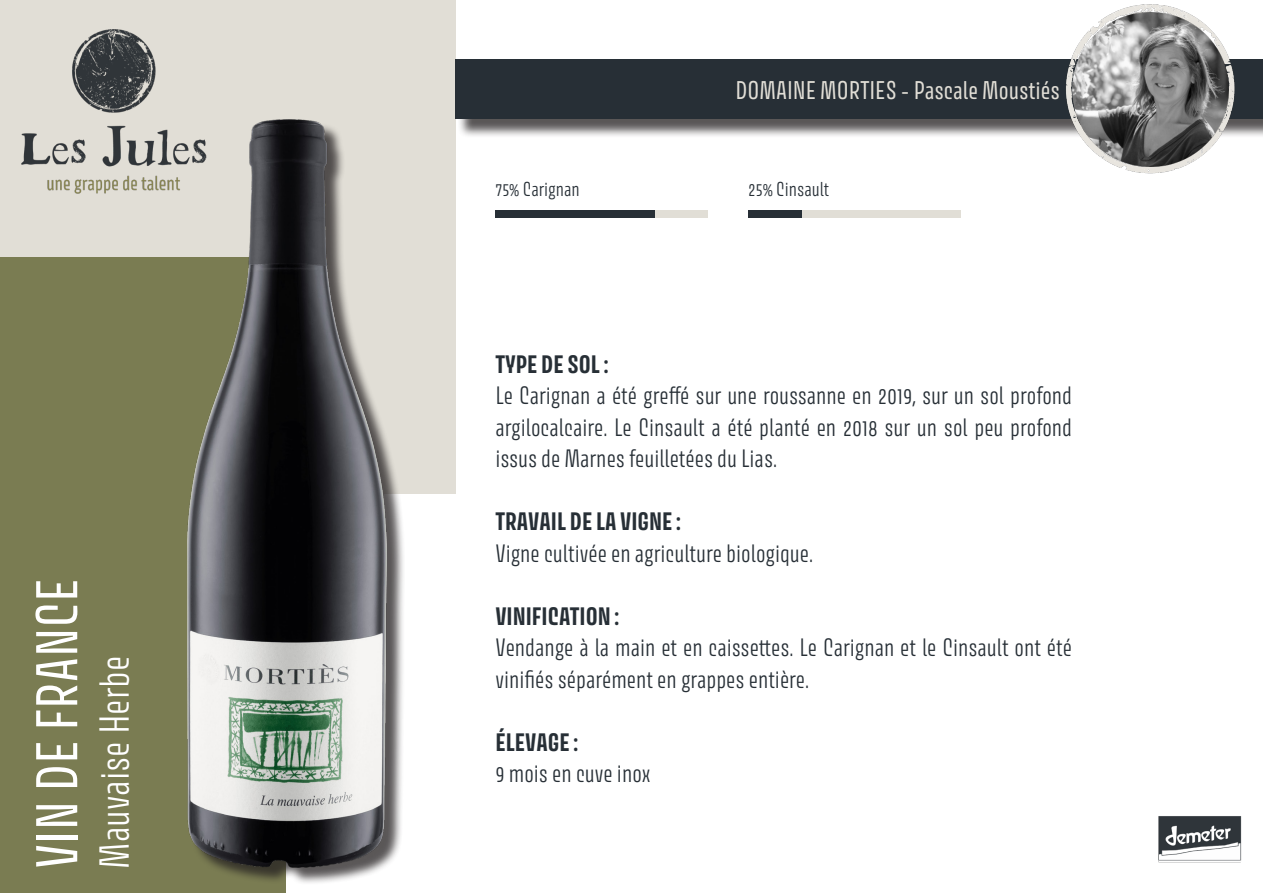
<style>
.page{position:relative;width:1263px;height:893px;background:#fff}
.page>*{position:absolute;margin:0;border:0;box-sizing:border-box;transform-origin:0 0}
.t1{font:52.5px "Avory I Latn";color:#fff}
.t2{font:300 37.5px "Avory I Latn";color:#fff}
.t3{font:22.95px "Avory I Latn";color:#e1ded6}
.t4{font:300 22.5px/31.5px "Avory I Latn";color:#272f36;text-align:justify}
.t5{font:700 22.5px "Avory I Latn";color:#272f36}
.t6{font:300 18px "Avory I Latn";color:#272f36}
</style>
<div class="page">
<div style="left:0;top:0;width:455px;height:494px;background:#e1ded6"></div>
<div style="left:0;top:257px;width:285px;height:636px;background:#7a7c52"></div>
<img style="left:21px;top:29px;width:167px;height:165px">
<div style="left:495px;top:211px;width:213px;height:7px;background:#e1ded6"></div>
<div style="left:495px;top:211px;width:160px;height:7px;background:#272f36"></div>
<div style="left:748px;top:211px;width:213px;height:7px;background:#e1ded6"></div>
<div style="left:748px;top:211px;width:53px;height:7px;background:#272f36"></div>
<div style="left:190px;top:122px;width:215px;height:763px;background:#231f20;opacity:.75"></div>
<img style="left:188px;top:119px;width:199px;height:748px">
<div style="left:458px;top:62px;width:805px;height:76px;background:#231f20;opacity:.75"></div>
<div style="left:455px;top:59px;width:808px;height:60px;background:#272f36"></div>
<img style="left:1065px;top:4px;width:170px;height:170px">
<img style="left:1072px;top:13px;width:156px;height:153px">
<img style="left:1158px;top:816px;width:84px;height:47px">
<p class="t1" style="left:24px;top:869px;width:292px;rotate:-90deg">VIN DE FRANCE</p>
<p class="t2" style="left:91px;top:869px;width:214px;rotate:-90deg">Mauvaise Herbe</p>
<p class="t6" style="left:495px;top:177px;width:86px">75% Carignan</p>
<p class="t3" style="left:735px;top:76px;width:326px">DOMAINE MORTIES - Pascale Moustiés</p>
<p class="t6" style="left:748px;top:177px;width:83px">25% Cinsault</p>
<p class="t5" style="left:495px;top:349px;width:115px">TYPE DE SOL :</p>
<p class="t4" style="left:495px;top:380px;width:578px">Le Carignan a été greffé sur une roussanne en 2019, sur un sol profond argilocalcaire. Le Cinsault a été planté en 2018 sur un sol peu profond issus de Marnes feuilletées du Lias.</p>
<p class="t5" style="left:495px;top:507px;width:187px">TRAVAIL DE LA VIGNE :</p>
<p class="t4" style="left:495px;top:537px;width:319px">Vigne cultivée en agriculture biologique.</p>
<p class="t5" style="left:495px;top:601px;width:125px">VINIFICATION :</p>
<p class="t4" style="left:495px;top:632px;width:578px">Vendange à la main et en caissettes. Le Carignan et le Cinsault ont été vinifiés séparément en grappes entière.</p>
<p class="t5" style="left:495px;top:727px;width:84px">ÉLEVAGE :</p>
<p class="t4" style="left:495px;top:758px;width:157px">9 mois en cuve inox</p>
</div>
